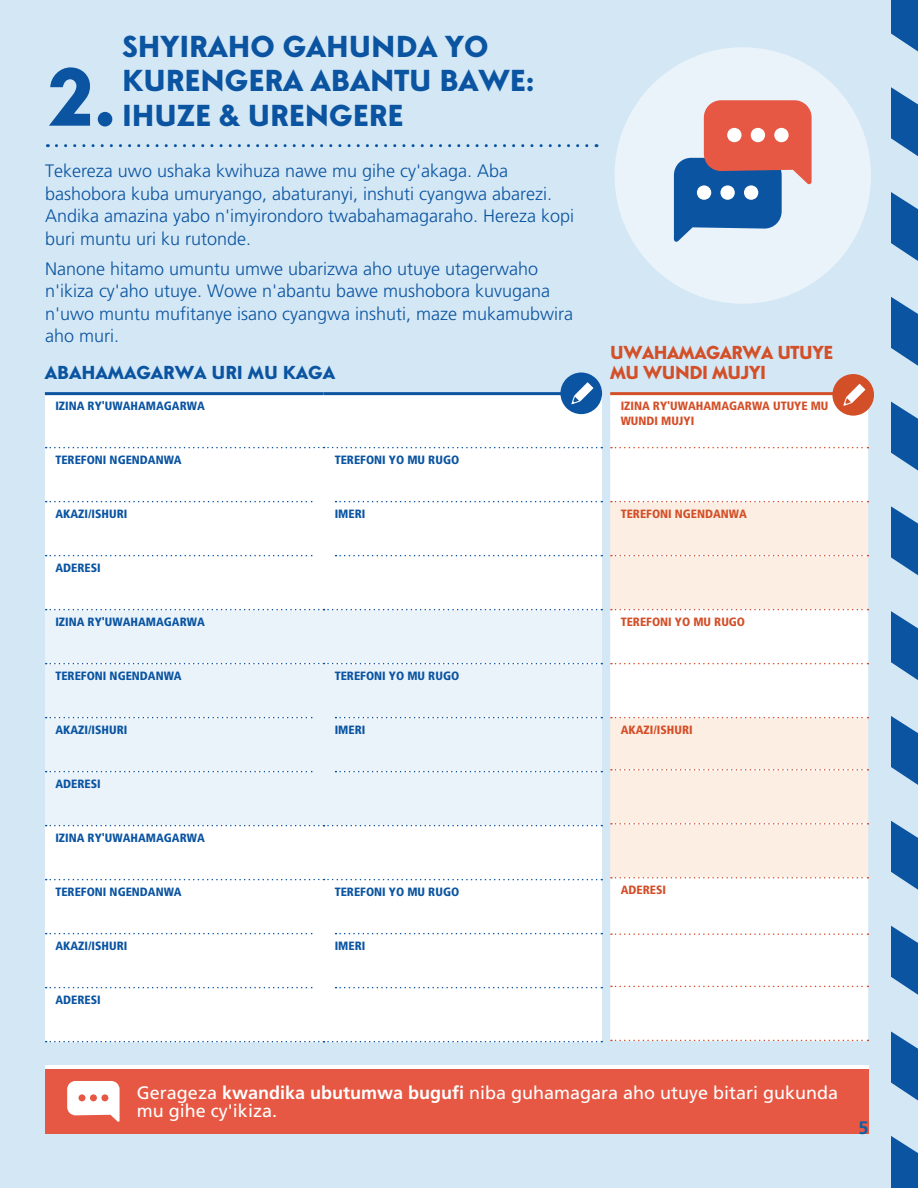
<style>
.page{position:relative;width:918px;height:1188px;background:#d4e7f4}
.page>*{position:absolute;margin:0;border:0;box-sizing:border-box;transform-origin:0 0}
.t1{font:800 85.5px "Simplo";color:#0a54a1}
.t2{font:800 31.5px/34.5px "Simplo";color:#0a54a1}
.t3{font:800 19.5px/19.5px "Simplo";letter-spacing:-.02em;color:#d34f28}
.t4{font:800 19.5px "Simplo";color:#0a54a1}
.t5{font:300 18px/22.5px "Frutiger LT Pro";color:#0a54a1}
.t6{font:18px/18px "Frutiger LT Pro";color:#fff}
.t7{font:700 18px "Frutiger LT Pro";color:#105ea2}
.t8{font:900 condensed 12px "Frutiger LT Pro";color:#0a54a1}
.t9{font:900 condensed 12px/14.4px "Frutiger LT Pro";color:#d34f28}
.s1{font-weight:700}
</style>
<div class="page">
<svg style="left:56px;top:144px;width:541px;height:3px"></svg>
<svg style="left:891px;top:1031px;width:27px;height:70px"></svg>
<svg style="left:891px;top:1136px;width:27px;height:52px"></svg>
<svg style="left:891px;top:926px;width:27px;height:69px"></svg>
<svg style="left:891px;top:821px;width:27px;height:69px"></svg>
<svg style="left:891px;top:716px;width:27px;height:69px"></svg>
<svg style="left:891px;top:611px;width:27px;height:69px"></svg>
<svg style="left:891px;top:506px;width:27px;height:70px"></svg>
<svg style="left:891px;top:402px;width:27px;height:69px"></svg>
<svg style="left:891px;top:297px;width:27px;height:69px"></svg>
<svg style="left:891px;top:192px;width:27px;height:69px"></svg>
<svg style="left:891px;top:87px;width:27px;height:69px"></svg>
<svg style="left:891px;top:0;width:27px;height:52px"></svg>
<svg style="left:615px;top:47px;width:256px;height:257px;fill:#eaf3fa"></svg>
<svg style="left:674px;top:100px;width:138px;height:142px"></svg>
<div style="left:45px;top:1069px;width:823px;height:65px;background:#e65844"></div>
<hr style="left:45px;top:1065px;width:823px;height:4px;background:#fff">
<svg style="left:67px;top:1081px;width:53px;height:41px"></svg>
<div style="left:45px;top:396px;width:557px;height:646px;background:#fff"></div>
<div style="left:45px;top:610px;width:557px;height:216px;background:#eaf3fa"></div>
<svg style="left:46px;top:447px;width:556px;height:1px"></svg>
<svg style="left:46px;top:501px;width:266px;height:1px"></svg>
<svg style="left:335px;top:501px;width:267px;height:1px"></svg>
<svg style="left:46px;top:555px;width:266px;height:1px"></svg>
<svg style="left:335px;top:555px;width:267px;height:1px"></svg>
<svg style="left:46px;top:663px;width:556px;height:1px"></svg>
<svg style="left:46px;top:717px;width:266px;height:1px"></svg>
<svg style="left:335px;top:717px;width:267px;height:1px"></svg>
<svg style="left:46px;top:771px;width:266px;height:1px"></svg>
<svg style="left:335px;top:771px;width:267px;height:1px"></svg>
<svg style="left:46px;top:879px;width:556px;height:1px"></svg>
<svg style="left:46px;top:933px;width:266px;height:1px"></svg>
<svg style="left:335px;top:933px;width:267px;height:1px"></svg>
<svg style="left:46px;top:987px;width:266px;height:1px"></svg>
<svg style="left:335px;top:987px;width:267px;height:1px"></svg>
<svg style="left:46px;top:1041px;width:556px;height:1px"></svg>
<hr style="left:45px;top:392px;width:278px;height:3px;background:#0a54a1">
<hr style="left:323px;top:392px;width:279px;height:3px;background:#0a54a1">
<div style="left:312px;top:448px;width:23px;height:54px;background:#fff"></div>
<div style="left:312px;top:502px;width:23px;height:54px;background:#fff"></div>
<div style="left:312px;top:556px;width:23px;height:53px;background:#fff"></div>
<div style="left:312px;top:880px;width:23px;height:54px;background:#fff"></div>
<div style="left:312px;top:934px;width:23px;height:54px;background:#fff"></div>
<div style="left:312px;top:988px;width:23px;height:53px;background:#fff"></div>
<svg style="left:46px;top:609px;width:556px;height:1px"></svg>
<svg style="left:46px;top:825px;width:556px;height:1px"></svg>
<div style="left:312px;top:664px;width:23px;height:54px;background:#eaf3fa"></div>
<div style="left:312px;top:718px;width:23px;height:54px;background:#eaf3fa"></div>
<div style="left:312px;top:772px;width:23px;height:53px;background:#eaf3fa"></div>
<div style="left:610px;top:395px;width:258px;height:645px;background:#fff"></div>
<div style="left:610px;top:502px;width:258px;height:376px;background:#fdeee3"></div>
<hr style="left:610px;top:392px;width:258px;height:3px;background:#d34f28">
<svg style="left:611px;top:447px;width:257px;height:1px"></svg>
<svg style="left:611px;top:501px;width:257px;height:1px"></svg>
<svg style="left:611px;top:555px;width:257px;height:1px"></svg>
<svg style="left:611px;top:933px;width:257px;height:2px"></svg>
<svg style="left:611px;top:986px;width:257px;height:1px"></svg>
<svg style="left:611px;top:1040px;width:257px;height:1px"></svg>
<div style="left:610px;top:609px;width:258px;height:109px;background:#fff"></div>
<svg style="left:611px;top:769px;width:257px;height:2px"></svg>
<svg style="left:611px;top:823px;width:257px;height:2px"></svg>
<svg style="left:611px;top:877px;width:257px;height:2px"></svg>
<svg style="left:560px;top:373px;width:42px;height:41px"></svg>
<svg style="left:832px;top:374px;width:42px;height:42px"></svg>
<p class="t1" style="left:48px;top:47px;width:70px">2.</p>
<p class="t2" style="left:122px;top:29px;width:414px">SHYIRAHO GAHUNDA YO<br>KURENGERA ABANTU BAWE:<br>IHUZE &amp; URENGERE</p>
<p class="t5" style="left:45px;top:160px;width:531px">Tekereza uwo ushaka kwihuza nawe mu gihe cy'akaga. Aba bashobora kuba umuryango, abaturanyi, inshuti cyangwa abarezi.<br>Andika amazina yabo n'imyirondoro twabahamagaraho. Hereza kopi buri muntu uri ku rutonde.</p>
<p class="t5" style="left:45px;top:257px;width:530px">Nanone hitamo umuntu umwe ubarizwa aho utuye utagerwaho n'ikiza cy'aho utuye. Wowe n'abantu bawe mushobora kuvugana n'uwo muntu mufitanye isano cyangwa inshuti, maze mukamubwira aho muri.</p>
<p class="t4" style="left:45px;top:361px;width:292px">ABAHAMAGARWA URI MU KAGA</p>
<p class="t8" style="left:55px;top:399px;width:151px">IZINA RY'UWAHAMAGARWA</p>
<p class="t8" style="left:55px;top:453px;width:128px">TEREFONI NGENDANWA</p>
<p class="t8" style="left:335px;top:453px;width:126px">TEREFONI YO MU RUGO</p>
<p class="t8" style="left:55px;top:507px;width:74px">AKAZI/ISHURI</p>
<p class="t8" style="left:335px;top:507px;width:32px">IMERI</p>
<p class="t8" style="left:55px;top:561px;width:47px">ADERESI</p>
<p class="t8" style="left:55px;top:615px;width:151px">IZINA RY'UWAHAMAGARWA</p>
<p class="t8" style="left:55px;top:669px;width:128px">TEREFONI NGENDANWA</p>
<p class="t8" style="left:335px;top:669px;width:126px">TEREFONI YO MU RUGO</p>
<p class="t8" style="left:55px;top:723px;width:74px">AKAZI/ISHURI</p>
<p class="t8" style="left:335px;top:723px;width:32px">IMERI</p>
<p class="t8" style="left:55px;top:777px;width:47px">ADERESI</p>
<p class="t8" style="left:55px;top:831px;width:151px">IZINA RY'UWAHAMAGARWA</p>
<p class="t8" style="left:55px;top:885px;width:128px">TEREFONI NGENDANWA</p>
<p class="t8" style="left:335px;top:885px;width:126px">TEREFONI YO MU RUGO</p>
<p class="t8" style="left:55px;top:939px;width:74px">AKAZI/ISHURI</p>
<p class="t8" style="left:335px;top:939px;width:32px">IMERI</p>
<p class="t8" style="left:55px;top:993px;width:47px">ADERESI</p>
<p class="t3" style="left:610px;top:343px;width:224px">UWAHAMAGARWA UTUYE<br>MU WUNDI MUJYI</p>
<p class="t9" style="left:621px;top:399px;width:209px">IZINA RY'UWAHAMAGARWA UTUYE MU<br>WUNDI MUJYI</p>
<p class="t9" style="left:621px;top:507px;width:128px">TEREFONI NGENDANWA</p>
<p class="t9" style="left:621px;top:615px;width:126px">TEREFONI YO MU RUGO</p>
<p class="t9" style="left:621px;top:723px;width:73px">AKAZI/ISHURI</p>
<p class="t9" style="left:621px;top:883px;width:47px">ADERESI</p>
<p class="t6" style="left:137px;top:1084px;width:703px">Gerageza <span class="s1">kwandika ubutumwa bugufi</span> niba guhamagara aho utuye bitari gukunda mu gihe cy'ikiza.</p>
<p class="t7" style="left:858px;top:1117px;width:12px">5</p>
</div>
